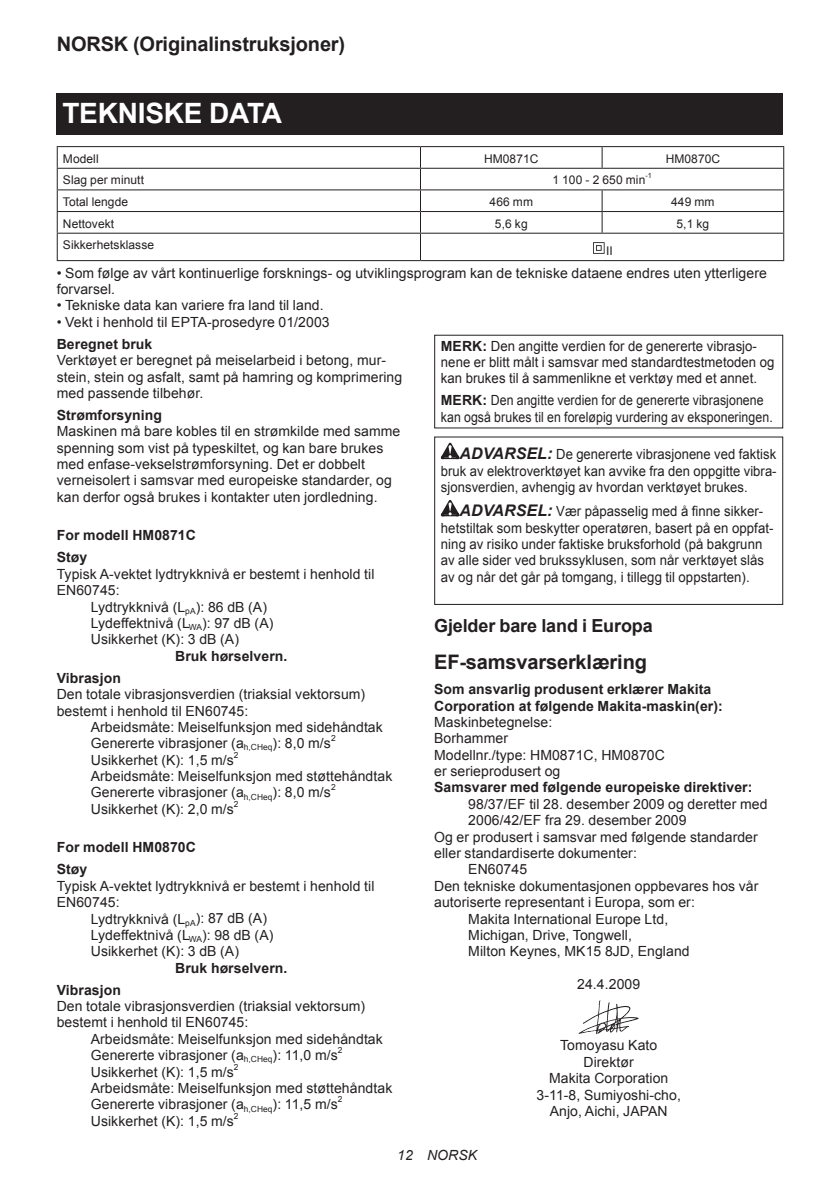
<style>
.page{position:relative;width:840px;height:1191px;background:#fff}
.page>*{position:absolute;margin:0;border:0;box-sizing:border-box;transform-origin:0 0}
.t1{font:700 28px "Arial";letter-spacing:-.01em;color:#fff}
.t2{font:700 20px "Arial";letter-spacing:-.01em;color:#231f20}
.t3{font:700 18px "Arial";letter-spacing:-.01em;color:#231f20}
.t4{font:14px/16.4px "Arial";letter-spacing:.005em;color:#231f20}
.t5{font:14px/16.4px "Arial";letter-spacing:.005em;color:#231f20;scale:.94 1}
.t6{font:700 14px/22px "Arial";letter-spacing:.005em;color:#231f20}
.t7{font:14px/16.4px "Arial";letter-spacing:.005em;color:#231f20;text-align:justify;scale:.93 1}
.t8{font:14px/16.4px "Arial";letter-spacing:.005em;color:#231f20;scale:.88 1}
.t9{font:italic 14px "Arial";letter-spacing:.005em;color:#231f20}
.t10{font:12px "Arial";letter-spacing:.005em;color:#231f20}
.t11{font:8.4px "Arial";color:#231f20}
.t12{font:7.2px "Arial";color:#231f20}
.s1{font-weight:700}
.s2{font-weight:700;font-style:italic;font-size:16px}
</style>
<div class="page">
<div style="left:57px;top:94px;width:725px;height:41px;background:#231f20"></div>
<hr style="left:57px;top:146px;width:363px;height:1px;background:#231f20">
<hr style="left:420px;top:146px;width:181px;height:1px;background:#231f20">
<hr style="left:601px;top:146px;width:182px;height:1px;background:#231f20">
<svg style="left:601px;top:147px;width:1px;height:21px"></svg>
<hr style="left:57px;top:168px;width:363px;height:1px;background:#231f20">
<hr style="left:420px;top:168px;width:181px;height:1px;background:#231f20">
<hr style="left:601px;top:168px;width:182px;height:1px;background:#231f20">
<hr style="left:57px;top:189px;width:363px;height:1px;background:#231f20">
<hr style="left:420px;top:189px;width:181px;height:1px;background:#231f20">
<hr style="left:601px;top:189px;width:182px;height:1px;background:#231f20">
<hr style="left:57px;top:211px;width:363px;height:1px;background:#231f20">
<hr style="left:420px;top:211px;width:181px;height:1px;background:#231f20">
<hr style="left:601px;top:211px;width:182px;height:1px;background:#231f20">
<svg style="left:601px;top:190px;width:1px;height:43px"></svg>
<hr style="left:57px;top:233px;width:363px;height:1px;background:#231f20">
<svg style="left:57px;top:147px;width:1px;height:113px"></svg>
<hr style="left:420px;top:233px;width:181px;height:1px;background:#231f20">
<svg style="left:420px;top:147px;width:1px;height:113px"></svg>
<hr style="left:601px;top:233px;width:182px;height:1px;background:#231f20">
<hr style="left:57px;top:260px;width:363px;height:1px;background:#231f20">
<hr style="left:420px;top:260px;width:181px;height:1px;background:#231f20">
<hr style="left:601px;top:260px;width:182px;height:1px;background:#231f20">
<svg style="left:593px;top:242px;width:11px;height:12px"></svg>
<svg style="left:440px;top:443px;width:19px;height:16px"></svg>
<svg style="left:440px;top:500px;width:19px;height:16px"></svg>
<div style="left:434px;top:436px;width:348px;height:169px;border:1px solid #231f20"></div>
<svg style="left:578px;top:1000px;width:60px;height:34px"></svg>
<h2 class="t2" style="left:57px;top:31px;width:290px">NORSK (Originalinstruksjoner)</h2>
<h1 class="t1" style="left:62px;top:95px;width:221px">TEKNISKE DATA</h1>
<p class="t10" style="left:63px;top:150px;width:37px">Modell</p>
<p class="t10" style="left:484px;top:150px;width:56px">HM0871C</p>
<p class="t10" style="left:665px;top:150px;width:56px">HM0870C</p>
<p class="t10" style="left:63px;top:172px;width:83px">Slag per minutt</p>
<p class="t10" style="left:552px;top:172px;width:94px">1 100 - 2 650 min</p>
<p class="t12" style="left:645px;top:171px;width:8px">-1</p>
<p class="t10" style="left:63px;top:194px;width:67px">Total lengde</p>
<p class="t10" style="left:489px;top:194px;width:45px">466 mm</p>
<p class="t10" style="left:670px;top:194px;width:45px">449 mm</p>
<p class="t10" style="left:63px;top:215px;width:53px">Nettovekt</p>
<p class="t10" style="left:494px;top:215px;width:34px">5,6 kg</p>
<p class="t10" style="left:676px;top:215px;width:34px">5,1 kg</p>
<p class="t10" style="left:63px;top:237px;width:93px">Sikkerhetsklasse</p>
<p class="t10" style="left:605px;top:243px;width:8px">II</p>
<p class="t4" style="left:57px;top:264px;width:711px">• Som følge av vårt kontinuerlige forsknings- og utviklingsprogram kan de tekniske dataene endres uten ytterligere forvarsel.</p>
<p class="t4" style="left:57px;top:297px;width:268px">• Tekniske data kan variere fra land til land.</p>
<p class="t4" style="left:57px;top:314px;width:274px">• Vekt i henhold til EPTA-prosedyre 01/2003</p>
<p class="t6" style="left:57px;top:333px;width:97px">Beregnet bruk</p>
<p class="t4" style="left:57px;top:352px;width:347px">Verktøyet er beregnet på meiselarbeid i betong, mur&shy;stein, stein og asfalt, samt på hamring og komprimering med passende tilbehør.</p>
<p class="t6" style="left:57px;top:404px;width:107px">Strømforsyning</p>
<p class="t4" style="left:57px;top:423px;width:345px">Maskinen må bare kobles til en strømkilde med samme spenning som vist på typeskiltet, og kan bare brukes med enfase-vekselstrømforsyning. Det er dobbelt verneisolert i samsvar med europeiske standarder, og kan derfor også brukes i kontakter uten jordledning.</p>
<p class="t6" style="left:57px;top:525px;width:141px">For modell HM0871C<br>Støy</p>
<p class="t4" style="left:57px;top:566px;width:319px">Typisk A-vektet lydtrykknivå er bestemt i henhold til</p>
<p class="t4" style="left:57px;top:582px;width:64px">EN60745:</p>
<p class="t4" style="left:91px;top:598px;width:178px">Lydtrykknivå (L<sub>pA</sub>): 86 dB (A)</p>
<p class="t4" style="left:91px;top:615px;width:184px">Lydeffektnivå (L<sub>WA</sub>): 97 dB (A)</p>
<p class="t4" style="left:91px;top:631px;width:150px">Usikkerhet (K): 3 dB (A)</p>
<p class="t6" style="left:175px;top:645px;width:114px">Bruk hørselvern.</p>
<p class="t6" style="left:57px;top:667px;width:66px">Vibrasjon</p>
<p class="t4" style="left:57px;top:686px;width:310px">Den totale vibrasjonsverdien (triaksial vektorsum) bestemt i henhold til EN60745:</p>
<p class="t4" style="left:91px;top:719px;width:293px">Arbeidsmåte: Meiselfunksjon med sidehåndtak<br>Genererte vibrasjoner (a<sub>h,CHeq</sub>): 8,0 m/s</p>
<p class="t5" style="left:440px;top:337px;width:356px"><span class="s1">MERK:</span> Den angitte verdien for de genererte vibrasjo&shy;nene er blitt målt i samsvar med standardtestmetoden og kan brukes til å sammenlikne et verktøy med et annet.</p>
<p class="t8" style="left:440px;top:392px;width:378px"><span class="s1">MERK:</span> Den angitte verdien for de genererte vibrasjonene kan også brukes til en foreløpig vurdering av eksponeringen.</p>
<p class="t7" style="left:440px;top:446px;width:362px;text-indent:19px"><span class="s2">ADVARSEL:</span> De genererte vibrasjonene ved faktisk bruk av elektroverktøyet kan avvike fra den oppgitte vibra&shy;sjonsverdien, avhengig av hvordan verktøyet brukes.</p>
<p class="t5" style="left:440px;top:503px;width:355px;text-indent:19px"><span class="s2">ADVARSEL:</span> Vær påpasselig med å finne sikker&shy;hetstiltak som beskytter operatøren, basert på en oppfat&shy;ning av risiko under faktiske bruksforhold (på bakgrunn av alle sider ved brukssyklusen, som når verktøyet slås av og når det går på tomgang, i tillegg til oppstarten).</p>
<p class="t3" style="left:434px;top:613px;width:220px">Gjelder bare land i Europa</p>
<h2 class="t2" style="left:434px;top:649px;width:214px">EF-samsvarserklæring</h2>
<p class="t6" style="left:434px;top:681px;width:290px;line-height:16.4px">Som ansvarlig produsent erklærer Makita<br>Corporation at følgende Makita-maskin(er):</p>
<p class="t4" style="left:434px;top:714px;width:232px">Maskinbetegnelse:<br>Borhammer<br>Modellnr./type: HM0871C, HM0870C er serieprodusert og</p>
<p class="t6" style="left:434px;top:777px;width:319px">Samsvarer med følgende europeiske direktiver:</p>
<p class="t4" style="left:468px;top:796px;width:300px">98/37/EF til 28. desember 2009 og deretter med</p>
<p class="t4" style="left:468px;top:812px;width:220px">2006/42/EF fra 29. desember 2009</p>
<p class="t4" style="left:434px;top:828px;width:325px">Og er produsert i samsvar med følgende standarder</p>
<p class="t4" style="left:434px;top:845px;width:204px">eller standardiserte dokumenter:</p>
<p class="t4" style="left:468px;top:861px;width:60px">EN60745</p>
<p class="t4" style="left:434px;top:877px;width:325px">Den tekniske dokumentasjonen oppbevares hos vår</p>
<p class="t4" style="left:434px;top:894px;width:262px">autoriserte representant i Europa, som er:</p>
<p class="t4" style="left:468px;top:910px;width:201px">Makita International Europe Ltd,</p>
<p class="t4" style="left:468px;top:927px;width:165px">Michigan, Drive, Tongwell,</p>
<p class="t4" style="left:468px;top:943px;width:223px">Milton Keynes, MK15 8JD, England</p>
<p class="t4" style="left:577px;top:976px;width:64px">24.4.2009</p>
<p class="t11" style="left:331px;top:733px;width:6px">2</p>
<p class="t4" style="left:91px;top:751px;width:144px">Usikkerhet (K): 1,5 m/s</p>
<p class="t11" style="left:234px;top:749px;width:6px">2</p>
<p class="t4" style="left:91px;top:768px;width:303px">Arbeidsmåte: Meiselfunksjon med støttehåndtak<br>Genererte vibrasjoner (a<sub>h,CHeq</sub>): 8,0 m/s</p>
<p class="t11" style="left:331px;top:782px;width:6px">2</p>
<p class="t4" style="left:91px;top:801px;width:144px">Usikkerhet (K): 2,0 m/s</p>
<p class="t11" style="left:234px;top:798px;width:6px">2</p>
<p class="t6" style="left:57px;top:836px;width:141px">For modell HM0870C<br>Støy</p>
<p class="t4" style="left:57px;top:877px;width:319px">Typisk A-vektet lydtrykknivå er bestemt i henhold til</p>
<p class="t4" style="left:57px;top:894px;width:64px">EN60745:</p>
<p class="t4" style="left:91px;top:910px;width:178px">Lydtrykknivå (L<sub>pA</sub>): 87 dB (A)</p>
<p class="t4" style="left:91px;top:927px;width:184px">Lydeffektnivå (L<sub>WA</sub>): 98 dB (A)</p>
<p class="t4" style="left:91px;top:943px;width:150px">Usikkerhet (K): 3 dB (A)</p>
<p class="t6" style="left:175px;top:957px;width:114px">Bruk hørselvern.</p>
<p class="t6" style="left:57px;top:979px;width:66px">Vibrasjon</p>
<p class="t4" style="left:57px;top:998px;width:310px">Den totale vibrasjonsverdien (triaksial vektorsum) bestemt i henhold til EN60745:</p>
<p class="t4" style="left:91px;top:1031px;width:293px">Arbeidsmåte: Meiselfunksjon med sidehåndtak<br>Genererte vibrasjoner (a<sub>h,CHeq</sub>): 11,0 m/s</p>
<p class="t4" style="left:536px;top:1037px;width:146px;text-align:center">Tomoyasu Kato<br>Direktør<br>Makita Corporation<br>3-11-8, Sumiyoshi-cho,<br>Anjo, Aichi, JAPAN</p>
<p class="t11" style="left:337px;top:1044px;width:6px">2</p>
<p class="t4" style="left:91px;top:1063px;width:144px">Usikkerhet (K): 1,5 m/s</p>
<p class="t11" style="left:234px;top:1061px;width:6px">2</p>
<p class="t4" style="left:91px;top:1080px;width:303px">Arbeidsmåte: Meiselfunksjon med støttehåndtak<br>Genererte vibrasjoner (a<sub>h,CHeq</sub>): 11,5 m/s</p>
<p class="t11" style="left:337px;top:1094px;width:6px">2</p>
<p class="t4" style="left:91px;top:1112px;width:144px">Usikkerhet (K): 1,5 m/s</p>
<p class="t11" style="left:234px;top:1110px;width:6px">2</p>
<p class="t9" style="left:397px;top:1146px;width:81px">12 NORSK</p>
</div>
